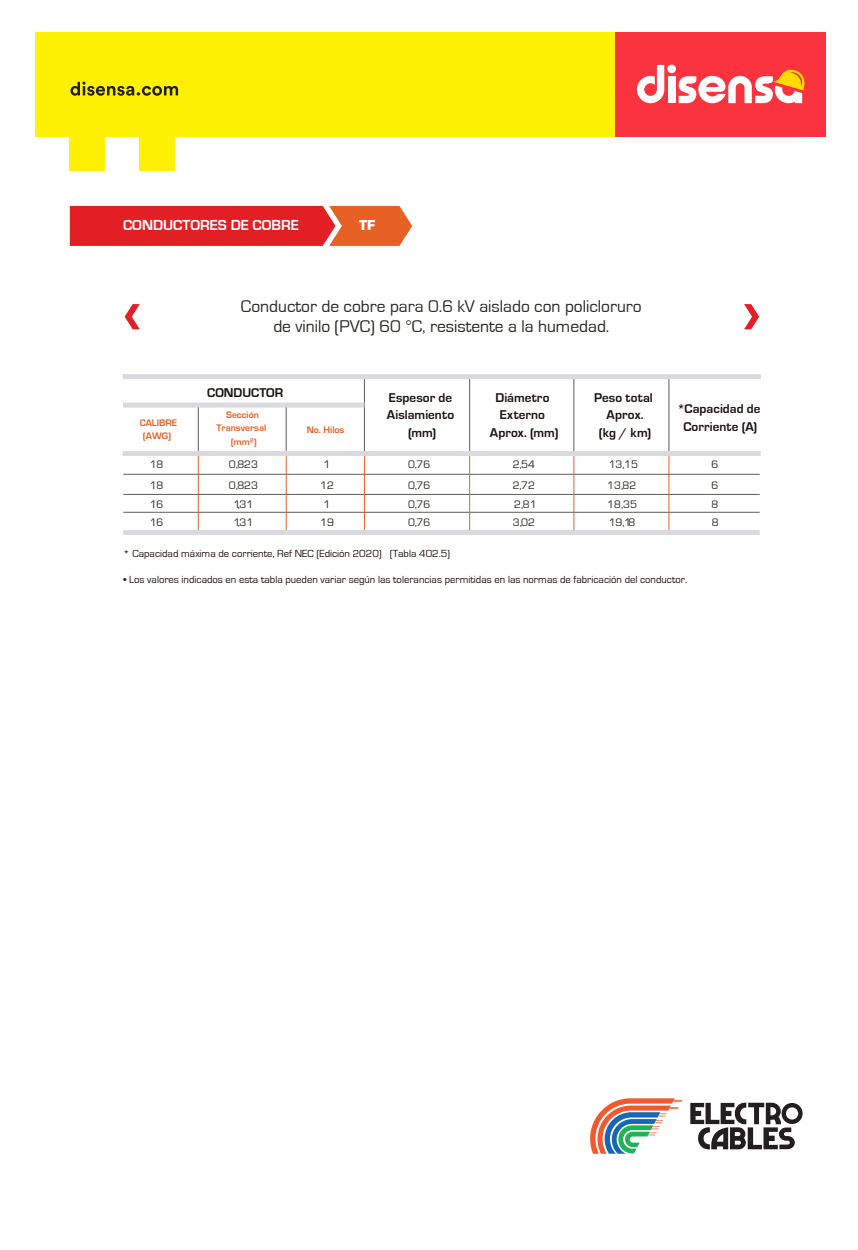
<style>
.page{position:relative;width:858px;height:1250px;background:#fff}
.page>*{position:absolute;margin:0;border:0;box-sizing:border-box;transform-origin:0 0}
.t1{font:17.5px/20px "Eurostile";color:#24281f;text-align:center}
.t2{font:700 15px "Eurostile";color:#fff}
.t3{font:900 15px "Eurostile";color:#fff}
.t4{font:700 13.12px/17.6px "Eurostile";color:#1d110e;text-align:center}
.t5{font:11.25px "Eurostile";color:#24281f}
.t6{font:10.62px "Eurostile";color:#1d110e}
.t7{font:700 9.75px/12.9px "Eurostile";color:#e86124;text-align:center}
</style>
<div class="page">
<svg style="left:690px;top:1102px;width:112px;height:48px"></svg>
<svg style="left:590px;top:1098px;width:92px;height:56px"></svg>
<div style="left:614px;top:32px;width:212px;height:104px;background:#fb333e"></div>
<svg style="left:637px;top:65px;width:27px;height:38px"></svg>
<div style="left:668px;top:76px;width:7px;height:27px;background:#fff"></div>
<div style="left:667px;top:65px;width:9px;height:8px;background:#fff;border-radius:50%"></div>
<svg style="left:678px;top:69px;width:127px;height:34px"></svg>
<div style="left:35px;top:32px;width:579px;height:104px;background:#fff101"></div>
<div style="left:70px;top:136px;width:35px;height:35px;background:#fff101"></div>
<div style="left:139px;top:136px;width:35px;height:35px;background:#fff101"></div>
<svg style="left:70px;top:82px;width:108px;height:14px"></svg>
<svg style="left:70px;top:206px;width:342px;height:40px;background:#e3342c"></svg>
<hr style="left:123px;top:474px;width:636px;height:1px;background:#5d5d5c">
<hr style="left:123px;top:494px;width:636px;height:1px;background:#5d5d5c">
<hr style="left:123px;top:512px;width:636px;height:1px;background:#5d5d5c">
<hr style="left:198px;top:456px;width:1px;height:76px;background:#e86124">
<hr style="left:286px;top:456px;width:1px;height:76px;background:#e86124">
<hr style="left:364px;top:456px;width:1px;height:76px;background:#e86124">
<hr style="left:469px;top:456px;width:1px;height:76px;background:#e86124">
<hr style="left:573px;top:456px;width:1px;height:76px;background:#e86124">
<hr style="left:668px;top:456px;width:1px;height:76px;background:#e86124">
<div style="left:123px;top:530px;width:636px;height:5px;background:#d8dade"></div>
<hr style="left:469px;top:378px;width:1px;height:73px;background:#5d5d5c">
<hr style="left:573px;top:378px;width:1px;height:73px;background:#5d5d5c">
<hr style="left:668px;top:378px;width:1px;height:73px;background:#5d5d5c">
<hr style="left:364px;top:378px;width:1px;height:74px;background:#5d5d5c">
<hr style="left:286px;top:405px;width:1px;height:47px;background:#5d5d5c">
<hr style="left:198px;top:405px;width:1px;height:47px;background:#5d5d5c">
<div style="left:123px;top:374px;width:637px;height:5px;background:#d8dade"></div>
<div style="left:123px;top:451px;width:637px;height:5px;background:#d8dade"></div>
<div style="left:123px;top:403px;width:241px;height:5px;background:#d8dade"></div>
<svg style="left:744px;top:304px;width:15px;height:25px"></svg>
<svg style="left:125px;top:304px;width:15px;height:25px"></svg>
<h2 class="t2" style="left:123px;top:217px;width:177px">CONDUCTORES DE COBRE</h2>
<h2 class="t3" style="left:359px;top:217px;width:18px">TF</h2>
<p class="t7" style="left:140px;top:417px;width:39px">CALIBRE (AWG)</p>
<h1 class="t1" style="left:241px;top:297px;width:402px">Conductor de cobre para 0.6 kV aislado con policloruro de vinilo (PVC) 60 °C, resistente a la humedad.</h1>
<p class="t4" style="left:207px;top:384px;width:77px">CONDUCTOR</p>
<p class="t7" style="left:216px;top:409px;width:51px;line-height:12.2px">Sección<br>Transversal</p>
<p class="t7" style="left:231px;top:436px;width:28px">(mm²)</p>
<p class="t7" style="left:307px;top:423px;width:39px">No. Hilos</p>
<p class="t4" style="left:387px;top:389px;width:69px">Espesor de<br>Aislamiento (mm)</p>
<p class="t4" style="left:490px;top:389px;width:70px">Diámetro<br>Externo<br>Aprox. (mm)</p>
<p class="t4" style="left:594px;top:389px;width:60px">Peso total<br>Aprox.<br>(kg / km)</p>
<p class="t4" style="left:677px;top:400px;width:85px">*Capacidad de<br>Corriente (A)</p>
<p class="t5" style="left:150px;top:458px;width:15px">18</p>
<p class="t5" style="left:229px;top:458px;width:31px">0,823</p>
<p class="t5" style="left:323px;top:458px;width:8px">1</p>
<p class="t5" style="left:408px;top:458px;width:24px">0,76</p>
<p class="t5" style="left:512px;top:458px;width:24px">2,54</p>
<p class="t5" style="left:608px;top:458px;width:31px">13,15</p>
<p class="t5" style="left:711px;top:458px;width:8px">6</p>
<p class="t5" style="left:150px;top:479px;width:15px">18</p>
<p class="t5" style="left:229px;top:479px;width:31px">0,823</p>
<p class="t5" style="left:320px;top:479px;width:15px">12</p>
<p class="t5" style="left:408px;top:479px;width:24px">0,76</p>
<p class="t5" style="left:512px;top:479px;width:24px">2,72</p>
<p class="t5" style="left:607px;top:479px;width:31px">13,82</p>
<p class="t5" style="left:711px;top:479px;width:8px">6</p>
<p class="t5" style="left:150px;top:498px;width:15px">16</p>
<p class="t5" style="left:233px;top:498px;width:21px">1,31</p>
<p class="t5" style="left:323px;top:498px;width:8px">1</p>
<p class="t5" style="left:408px;top:498px;width:24px">0,76</p>
<p class="t5" style="left:514px;top:498px;width:24px">2,81</p>
<p class="t5" style="left:607px;top:498px;width:31px">18,35</p>
<p class="t5" style="left:711px;top:498px;width:8px">8</p>
<p class="t5" style="left:150px;top:516px;width:15px">16</p>
<p class="t5" style="left:233px;top:516px;width:21px">1,31</p>
<p class="t5" style="left:320px;top:516px;width:15px">19</p>
<p class="t5" style="left:408px;top:516px;width:24px">0,76</p>
<p class="t5" style="left:512px;top:516px;width:24px">3,02</p>
<p class="t5" style="left:608px;top:516px;width:28px">19,18</p>
<p class="t5" style="left:711px;top:516px;width:8px">8</p>
<p class="t6" style="left:123px;top:548px;width:328px">* Capacidad máxima de corriente, Ref NEC (Edición 2020) (Tabla 402.5)</p>
<p class="t6" style="left:123px;top:573px;width:565px">• Los valores indicados en esta tabla pueden variar según las tolerancias permitidas en las normas de fabricación del conductor.</p>
</div>
